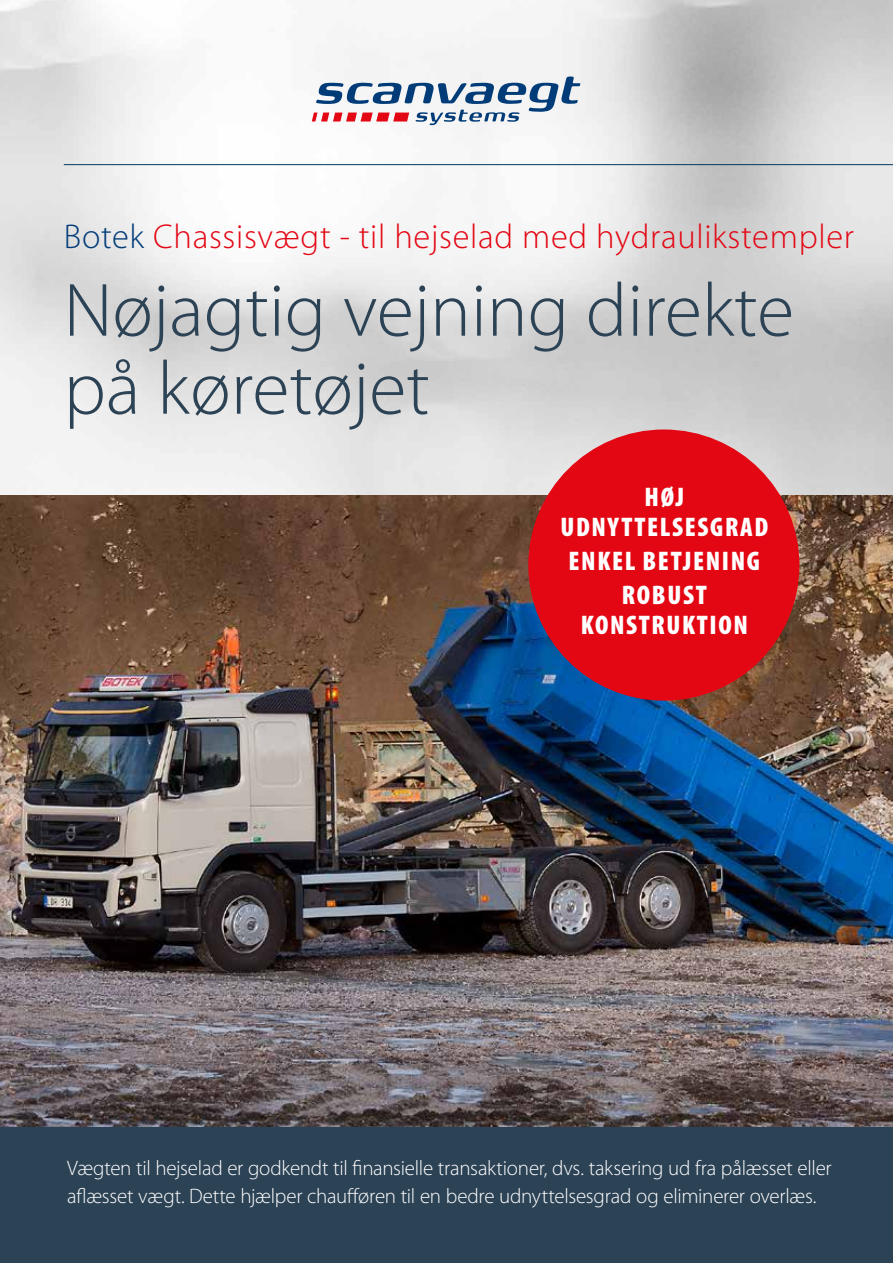
<style>
.page{position:relative;width:893px;height:1263px;background:#fff}
.page>*{position:absolute;margin:0;border:0;box-sizing:border-box;transform-origin:0 0}
.t1{font:300 76.2px/78px "Myriad Pro";color:#2c4255}
.t2{font:300 34.5px "Myriad Pro";letter-spacing:.02em;color:#e30613}
.t3{font:900 condensed 27px/30px "Myriad Pro";letter-spacing:.06em;color:#fff;text-align:center}
.t4{font:300 21px/28.5px "Myriad Pro";letter-spacing:-.015em;color:#fff}
.s1{color:#013c78}
</style>
<div class="page">
<img style="left:0;top:0;width:893px;height:495px">
<svg style="left:312px;top:77px;width:268px;height:48px"></svg>
<hr style="left:64px;top:164px;width:829px;height:1px;background:#003b60">
<div style="left:0;top:1127px;width:893px;height:136px;background:#2c4255"></div>
<img style="left:0;top:495px;width:893px;height:632px">
<div style="left:528px;top:429px;width:271px;height:272px;background:#e30613;border-radius:50%"></div>
<h2 class="t2" style="left:64px;top:216px;width:792px"><span class="s1">Botek</span> Chassisvægt - til hejselad med hydraulikstempler</h2>
<h1 class="t1" style="left:64px;top:271px;width:732px">Nøjagtig vejning direkte på køretøjet</h1>
<p class="t3" style="left:560px;top:481px;width:209px">HØJ<br>UDNYTTELSESGRAD</p>
<p class="t3" style="left:568px;top:543px;width:193px;line-height:34.2px">ENKEL BETJENING<br>ROBUST</p>
<p class="t3" style="left:581px;top:609px;width:169px">KONSTRUKTION</p>
<p class="t4" style="left:67px;top:1153px;width:766px">Vægten til hejselad er godkendt til finansielle transaktioner, dvs. taksering ud fra pålæsset eller aflæsset vægt. Dette hjælper chaufføren til en bedre udnyttelsesgrad og eliminerer overlæs.</p>
</div>
